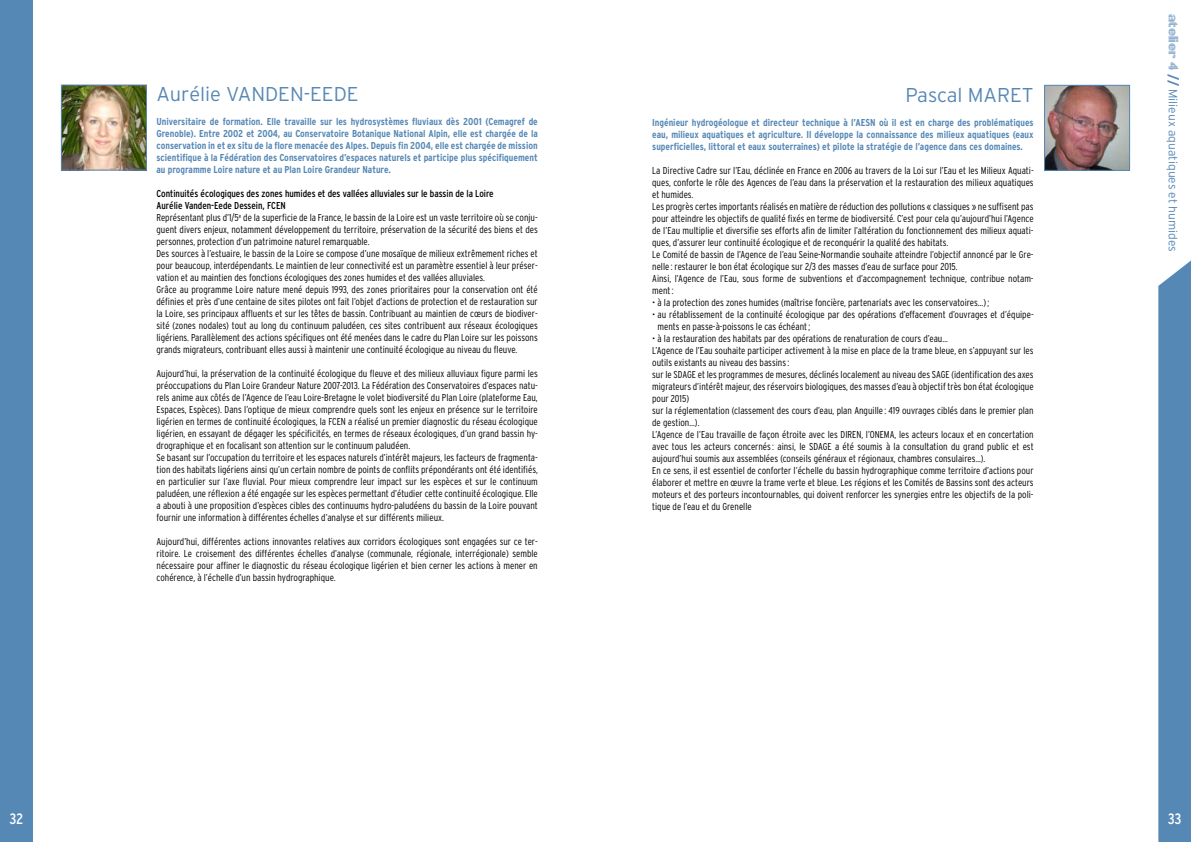
<style>
.page{position:relative;width:1191px;height:842px;background:#fff}
.page>*{position:absolute;margin:0;border:0;box-sizing:border-box;transform-origin:0 0}
.t1{font:300 20px "Interstate";color:#5688b5}
.t2{font:condensed 15px "Interstate";color:#fff}
.t3{font:300 12px "Interstate";color:#5688b5}
.t4{font:300 condensed 10px/12px "Interstate";color:#000}
.t5{font:700 condensed 10px/12px "Interstate";color:#5688b5;text-align:justify}
.s1{font-weight:400}
.s2{font-family:"Linotype Punkt";font-weight:700;font-size:13px}
.s3{font-weight:700;font-size:13px}
</style>
<div class="page">
<div style="left:0;top:0;width:33px;height:842px;background:#5688b5"></div>
<div style="left:1158px;top:260px;width:33px;height:582px;background:#5688b5"></div>
<img style="left:63px;top:87px;width:82px;height:81px">
<div style="left:61px;top:85px;width:86px;height:85px;border:1px solid #5688b5"></div>
<img style="left:1046px;top:87px;width:81px;height:82px">
<div style="left:1044px;top:85px;width:85px;height:86px;border:1px solid #5688b5"></div>
<h1 class="t1" style="left:156px;top:83px;width:204px">Aurélie VANDEN-EEDE</h1>
<p class="t5" style="left:156px;top:116px;width:383px">Universitaire de formation. Elle travaille sur les hydrosystèmes fluviaux dès 2001 (Cemagref de Grenoble). Entre 2002 et 2004, au Conservatoire Botanique National Alpin, elle est chargée de la conservation in et ex situ de la flore menacée des Alpes. Depuis fin 2004, elle est chargée de mission scientifique à la Fédération des Conservatoires d’espaces naturels et participe plus spécifiquement au programme Loire nature et au Plan Loire Grandeur Nature.</p>
<p class="t4" style="left:156px;top:188px;width:383px"><span class="s1">Continuités écologiques des zones humides et des vallées alluviales sur le bassin de la Loire<br>Aurélie Vanden-Eede Dessein, FCEN<br></span>Représentant plus d’1/5<sup>e</sup> de la superficie de la France, le bassin de la Loire est un vaste territoire où se conju&shy;guent divers enjeux, notamment développement du territoire, préservation de la sécurité des biens et des personnes, protection d’un patrimoine naturel remarquable.<br>Des sources à l’estuaire, le bassin de la Loire se compose d’une mosaïque de milieux extrêmement riches et pour beaucoup, interdépendants. Le maintien de leur connectivité est un paramètre essentiel à leur préser&shy;vation et au maintien des fonctions écologiques des zones humides et des vallées alluviales.<br>Grâce au programme Loire nature mené depuis 1993, des zones prioritaires pour la conservation ont été définies et près d’une centaine de sites pilotes ont fait l’objet d’actions de protection et de restauration sur la Loire, ses principaux affluents et sur les têtes de bassin. Contribuant au maintien de cœurs de biodiver&shy;sité (zones nodales) tout au long du continuum paludéen, ces sites contribuent aux réseaux écologiques ligériens. Parallèlement des actions spécifiques ont été menées dans le cadre du Plan Loire sur les poissons grands migrateurs, contribuant elles aussi à maintenir une continuité écologique au niveau du fleuve.</p>
<p class="t4" style="left:156px;top:368px;width:383px">Aujourd’hui, la préservation de la continuité écologique du fleuve et des milieux alluviaux figure parmi les préoccupations du Plan Loire Grandeur Nature 2007-2013. La Fédération des Conservatoires d’espaces natu&shy;rels anime aux côtés de l’Agence de l’eau Loire-Bretagne le volet biodiversité du Plan Loire (plateforme Eau, Espaces, Espèces). Dans l’optique de mieux comprendre quels sont les enjeux en présence sur le territoire ligérien en termes de continuité écologiques, la FCEN a réalisé un premier diagnostic du réseau écologique ligérien, en essayant de dégager les spécificités, en termes de réseaux écologiques, d’un grand bassin hy&shy;drographique et en focalisant son attention sur le continuum paludéen.<br>Se basant sur l’occupation du territoire et les espaces naturels d’intérêt majeurs, les facteurs de fragmenta&shy;tion des habitats ligériens ainsi qu’un certain nombre de points de conflits prépondérants ont été identifiés, en particulier sur l’axe fluvial. Pour mieux comprendre leur impact sur les espèces et sur le continuum paludéen, une réflexion a été engagée sur les espèces permettant d’étudier cette continuité écologique. Elle a abouti à une proposition d’espèces cibles des continuums hydro-paludéens du bassin de la Loire pouvant fournir une information à différentes échelles d’analyse et sur différents milieux.</p>
<p class="t4" style="left:156px;top:536px;width:383px;text-align:justify">Aujourd’hui, différentes actions innovantes relatives aux corridors écologiques sont engagées sur ce ter&shy;ritoire. Le croisement des différentes échelles d’analyse (communale, régionale, interrégionale) semble nécessaire pour affiner le diagnostic du réseau écologique ligérien et bien cerner les actions à mener en cohérence, à l’échelle d’un bassin hydrographique.</p>
<h1 class="t1" style="left:905px;top:84px;width:130px">Pascal MARET</h1>
<p class="t5" style="left:652px;top:116px;width:383px">Ingénieur hydrogéologue et directeur technique à l’AESN où il est en charge des problématiques eau, milieux aquatiques et agriculture. Il développe la connaissance des milieux aquatiques (eaux superficielles, littoral et eaux souterraines) et pilote la stratégie de l’agence dans ces domaines.</p>
<p class="t4" style="left:652px;top:164px;width:383px">La Directive Cadre sur l’Eau, déclinée en France en 2006 au travers de la Loi sur l’Eau et les Milieux Aquati&shy;ques, conforte le rôle des Agences de l’eau dans la préservation et la restauration des milieux aquatiques et humides.<br>Les progrès certes importants réalisés en matière de réduction des pollutions « classiques » ne suffisent pas pour atteindre les objectifs de qualité fixés en terme de biodiversité. C’est pour cela qu’aujourd’hui l’Agence de l’Eau multiplie et diversifie ses efforts afin de limiter l’altération du fonctionnement des milieux aquati&shy;ques, d’assurer leur continuité écologique et de reconquérir la qualité des habitats.<br>Le Comité de bassin de l’Agence de l’eau Seine-Normandie souhaite atteindre l’objectif annoncé par le Gre&shy;nelle : restaurer le bon état écologique sur 2/3 des masses d’eau de surface pour 2015.<br>Ainsi, l’Agence de l’Eau, sous forme de subventions et d’accompagnement technique, contribue notam&shy;ment:</p>
<p class="t4" style="left:652px;top:296px;width:338px">• à la protection des zones humides (maîtrise foncière, partenariats avec les conservatoires…);</p>
<p class="t4" style="left:657px;top:308px;width:377px;text-indent:-5px">• au rétablissement de la continuité écologique par des opérations d’effacement d’ouvrages et d’équipe&shy;ments en passe-à-poissons le cas échéant;</p>
<p class="t4" style="left:652px;top:332px;width:383px">• à la restauration des habitats par des opérations de renaturation de cours d’eau…<br>L’Agence de l’Eau souhaite participer activement à la mise en place de la trame bleue, en s’appuyant sur les outils existants au niveau des bassins:<br>sur le SDAGE et les programmes de mesures, déclinés localement au niveau des SAGE (identification des axes migrateurs d’intérêt majeur, des réservoirs biologiques, des masses d’eau à objectif très bon état écologique pour 2015)<br>sur la réglementation (classement des cours d’eau, plan Anguille : 419 ouvrages ciblés dans le premier plan de gestion…).<br>L’Agence de l’Eau travaille de façon étroite avec les DIREN, l’ONEMA, les acteurs locaux et en concertation avec tous les acteurs concernés: ainsi, le SDAGE a été soumis à la consultation du grand public et est aujourd’hui soumis aux assemblées (conseils généraux et régionaux, chambres consulaires…).<br>En ce sens, il est essentiel de conforter l’échelle du bassin hydrographique comme territoire d’actions pour élaborer et mettre en œuvre la trame verte et bleue. Les régions et les Comités de Bassins sont des acteurs moteurs et des porteurs incontournables, qui doivent renforcer les synergies entre les objectifs de la poli&shy;tique de l’eau et du Grenelle</p>
<p class="t3" style="left:1180px;top:14px;width:239px;rotate:90deg"><span class="s2">Atelier 4</span> <span class="s3">//</span> Milieux aquatiques et humides</p>
<h2 class="t2" style="left:9px;top:810px;width:15px">32</h2>
<h2 class="t2" style="left:1167px;top:810px;width:15px">33</h2>
</div>
